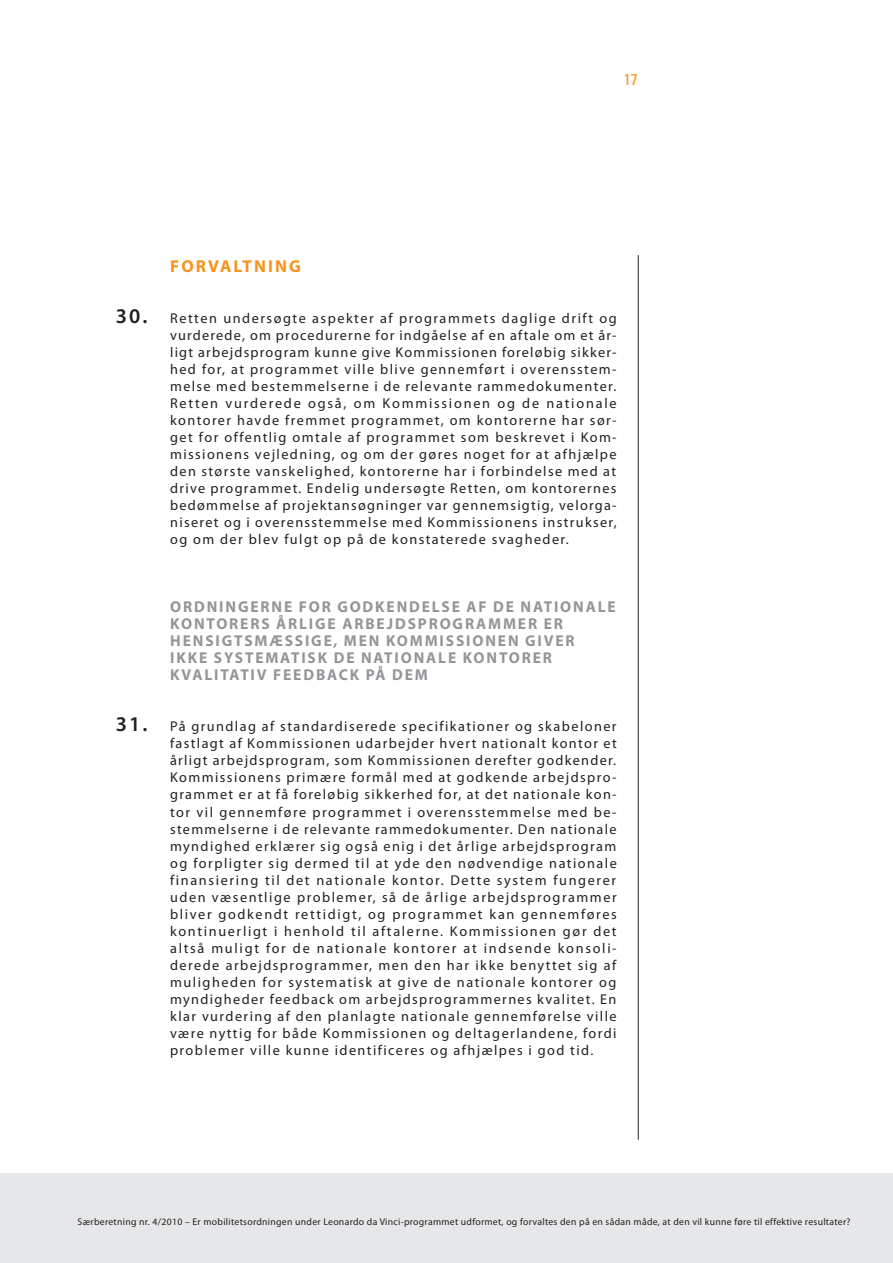
<style>
.page{position:relative;width:893px;height:1263px;background:#fff}
.page>*{position:absolute;margin:0;border:0;box-sizing:border-box;transform-origin:0 0}
.t1{font:700 17.25px "Myriad Pro";letter-spacing:.12em;color:#f7931d}
.t2{font:700 15.75px/17px "Myriad Pro";letter-spacing:.12em;color:#939598}
.t3{font:condensed 15.75px "Univers LT Std";color:#f7931d}
.t4{font:14.25px/17px "Myriad Pro";letter-spacing:.1em;color:#231f20;text-align:justify}
.t5{font:9.75px "Myriad Pro";letter-spacing:.03em;color:#231f20}
.s1{font-weight:600;font-size:21px}
</style>
<div class="page">
<div style="left:0;top:1174px;width:893px;height:89px;background:#e6e7e9"></div>
<hr style="left:638px;top:255px;width:1px;height:885px;background:#231f20">
<p class="t3" style="left:624px;top:69px;width:15px">17</p>
<p class="t1" style="left:170px;top:255px;width:132px">FORVALTNING</p>
<p class="t4" style="left:170px;top:310px;width:448px;text-indent:-54px"><span class="s1">30.</span> Retten undersøgte aspekter af programmets daglige drift og vurderede, om procedurerne for indgåelse af en aftale om et år&shy;ligt arbejdsprogram kunne give Kommissionen foreløbig sikker&shy;hed for, at programmet ville blive gennemført i overensstem&shy;melse med bestemmelserne i de relevante rammedokumenter.<br>Retten vurderede også, om Kommissionen og de nationale kontorer havde fremmet programmet, om kontorerne har sør&shy;get for offentlig omtale af programmet som beskrevet i Kom&shy;missionens vejledning, og om der gøres noget for at afhjælpe den største vanskelighed, kontorerne har i forbindelse med at drive programmet. Endelig undersøgte Retten, om kontorernes bedømmelse af projektansøgninger var gennemsigtig, velorga&shy;niseret og i overensstemmelse med Kommissionens instrukser, og om der blev fulgt op på de konstaterede svagheder.</p>
<p class="t2" style="left:170px;top:598px;width:447px">ORDNINGERNE FOR GODKENDELSE AF DE NATIONALE<br>KONTORERS ÅRLIGE ARBEJDSPROGRAMMER ER<br>HENSIGTSMÆSSIGE, MEN KOMMISSIONEN GIVER<br>IKK</p>
<p class="t2" style="left:170px;top:649px;width:378px;text-indent:29px">E SYSTEMATISK DE NATIONALE KONTORER<br>KVALITATIV FEEDBACKPÅ DEM</p>
<p class="t4" style="left:170px;top:718px;width:448px;text-indent:-54px"><span class="s1">31.</span> På grundlag af standardiserede specifikationer og skabeloner fastlagt af Kommissionen udarbejder hvert nationalt kontor et årligt arbejdsprogram, som Kommissionen derefter godkender.<br>Kommissionens primære formål med at godkende arbejdspro&shy;grammet er at få foreløbig sikkerhed for, at det nationale kon&shy;tor vil gennemføre programmet i overensstemmelse med be&shy;stemmelserne i de relevante rammedokumenter. Den nationale myndighed erklærer sig også enig i det årlige arbejdsprogram og forpligter sig dermed til at yde den nødvendige nationale finansiering til det nationale kontor. Dette system fungerer uden væsentlige problemer, så de årlige arbejdsprogrammer bliver godkendt rettidigt, og programmet kan gennemføres kontinuerligt i henhold til aftalerne. Kommissionen gør det altså muligt for de nationale kontorer at indsende konsoli&shy;derede arbejdsprogrammer, men den har ikke benyttet sig af muligheden for systematisk at give de nationale kontorer og myndigheder feedback om arbejdsprogrammernes kvalitet. En klar vurdering af den planlagte nationale gennemførelse ville være nyttig for både Kommissionen og deltagerlandene, fordi problemer ville kunne identificeres og afhjælpes i god tid.</p>
<p class="t5" style="left:78px;top:1215px;width:774px">Særberetning nr. 4/2010 – Er mobilitetsordningen under Leonardo da Vinci-programmet udformet, og forvaltes den på en sådan måde, at den vil kunne føre til effektive resultater?</p>
</div>
